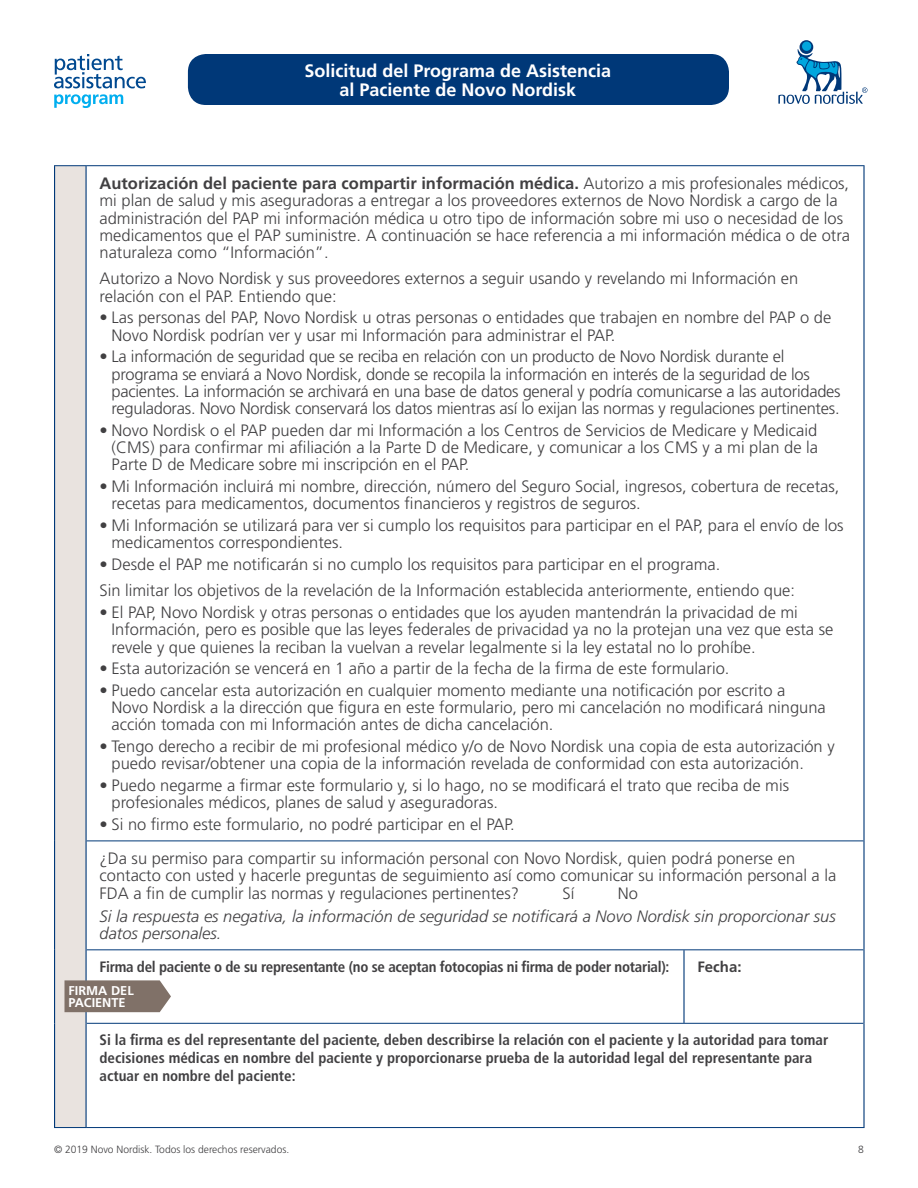
<style>
.page{position:relative;width:918px;height:1188px;background:#fff}
.page>*{position:absolute;margin:0;border:0;box-sizing:border-box;transform-origin:0 0}
.t1{font:700 18px/19.5px "Frutiger";color:#fff;text-align:center}
.t2{font:300 16.5px/17.2px "Frutiger";color:#414042}
.t3{font:italic 300 16.5px/17.2px "Frutiger";color:#414042}
.t4{font:700 condensed 15px/18px "Frutiger";color:#414042}
.t5{font:700 condensed 15px "Frutiger";letter-spacing:-.02em;color:#414042}
.t6{font:700 15px "Frutiger";color:#414042}
.t7{font:700 12.75px/12px "Frutiger";color:#fff}
.t8{font:300 10.5px "Frutiger";color:#414042}
.s1{font-weight:700}
</style>
<div class="page">
<svg style="left:54px;top:54px;width:92px;height:34px"></svg>
<svg style="left:54px;top:94px;width:69px;height:14px"></svg>
<svg style="left:800px;top:40px;width:13px;height:14px"></svg>
<div style="left:802px;top:42px;width:9px;height:9px;background:#00a6de;border-radius:50%"></div>
<svg style="left:778px;top:49px;width:90px;height:55px"></svg>
<div style="left:188px;top:54px;width:541px;height:51px;background:#003878;border-radius:18px"></div>
<div style="left:55px;top:166px;width:31px;height:962px;background:#e9e3df"></div>
<hr style="left:54px;top:165px;width:32px;height:1px;background:#003878">
<hr style="left:86px;top:165px;width:598px;height:1px;background:#003878">
<hr style="left:684px;top:165px;width:181px;height:1px;background:#003878">
<hr style="left:87px;top:841px;width:597px;height:1px;background:#003878">
<hr style="left:684px;top:841px;width:179px;height:1px;background:#003878">
<hr style="left:87px;top:949px;width:597px;height:1px;background:#003878">
<hr style="left:684px;top:949px;width:179px;height:1px;background:#003878">
<hr style="left:87px;top:1023px;width:597px;height:1px;background:#003878">
<hr style="left:684px;top:1023px;width:179px;height:1px;background:#003878">
<hr style="left:54px;top:1127px;width:32px;height:1px;background:#003878">
<hr style="left:86px;top:1127px;width:598px;height:1px;background:#003878">
<hr style="left:684px;top:1127px;width:181px;height:1px;background:#003878">
<hr style="left:54px;top:166px;width:1px;height:675px;background:#003878">
<hr style="left:86px;top:166px;width:1px;height:675px;background:#003878">
<hr style="left:863px;top:166px;width:2px;height:675px;background:#003878">
<hr style="left:54px;top:841px;width:1px;height:109px;background:#003878">
<hr style="left:86px;top:841px;width:1px;height:109px;background:#003878">
<hr style="left:863px;top:841px;width:2px;height:109px;background:#003878">
<hr style="left:54px;top:950px;width:1px;height:73px;background:#003878">
<hr style="left:86px;top:950px;width:1px;height:73px;background:#003878">
<hr style="left:683px;top:950px;width:2px;height:73px;background:#003878">
<hr style="left:863px;top:950px;width:2px;height:73px;background:#003878">
<hr style="left:54px;top:1023px;width:1px;height:104px;background:#003878">
<hr style="left:86px;top:1023px;width:1px;height:104px;background:#003878">
<hr style="left:863px;top:1023px;width:2px;height:104px;background:#003878">
<svg style="left:64px;top:980px;width:107px;height:32px;background:#887a72"></svg>
<p class="t1" style="left:305px;top:61px;width:308px">Solicitud del Programa de Asistencia al Paciente de Novo Nordisk</p>
<p class="t2" style="left:100px;top:175px;width:752px"><span class="s1">Autorización del paciente para compartir información médica.</span> Autorizo a mis profesionales médicos, mi plan de salud y mis aseguradoras a entregar a los proveedores externos de Novo Nordisk a cargo de la administración del PAP mi información médica u otro tipo de información sobre mi uso o necesidad de los medicamentos que el PAP suministre. A continuación se hace referencia a mi información médica o de otra naturaleza como “Información”.</p>
<p class="t2" style="left:100px;top:270px;width:700px">Autorizo a Novo Nordisk y sus proveedores externos a seguir usando y revelando mi Información en relación con el PAP. Entiendo que:</p>
<p class="t2" style="left:112px;top:309px;width:721px;text-indent:-12px">• Las personas del PAP, Novo Nordisk u otras personas o entidades que trabajen en nombre del PAP o de<br>Novo Nordisk podrían ver y usar mi Información para administrar el PAP.</p>
<p class="t2" style="left:112px;top:348px;width:731px;text-indent:-12px">• La información de seguridad que se reciba en relación con un producto de Novo Nordisk durante el programa se enviará a Novo Nordisk, donde se recopila la información en interés de la seguridad de los pacientes. La información se archivará en una base de datos general y podría comunicarse a las autoridades reguladoras. Novo Nordisk conservará los datos mientras así lo exijan las normas y regulaciones pertinentes.</p>
<p class="t2" style="left:112px;top:421px;width:708px;text-align:justify;text-indent:-12px">• Novo Nordisk o el PAP pueden dar mi Información a los Centros de Servicios de Medicare y Medicaid (CMS) para confirmar mi afiliación a la Parte D de Medicare, y comunicar a los CMS y a mi plan de la Parte D de Medicare sobre mi inscripción en el PAP.</p>
<p class="t2" style="left:112px;top:478px;width:729px;text-indent:-12px">• Mi Información incluirá mi nombre, dirección, número del Seguro Social, ingresos, cobertura de recetas, recetas para medicamentos, documentos financieros y registros de seguros.</p>
<p class="t2" style="left:112px;top:517px;width:734px;text-indent:-12px">• Mi Información se utilizará para ver si cumplo los requisitos para participar en el PAP, para el envío de los medicamentos correspondientes.</p>
<p class="t2" style="left:100px;top:551px;width:697px;line-height:26.2px">• Desde el PAP me notificarán si no cumplo los requisitos para participar en el programa.<br>Sin limitar los objetivos de la revelación de la Información establecida anteriormente, entiendo que:</p>
<p class="t2" style="left:112px;top:604px;width:723px;text-indent:-12px">• El PAP, Novo Nordisk y otras personas o entidades que los ayuden mantendrán la privacidad de mi<br>Información, pero es posible que las leyes federales de privacidad ya no la protejan una vez que esta se revele y que quienes la reciban la vuelvan a revelar legalmente si la ley estatal no lo prohíbe.</p>
<p class="t2" style="left:100px;top:660px;width:631px">• Esta autorización se vencerá en 1 año a partir de la fecha de la firma de este formulario.</p>
<p class="t2" style="left:112px;top:682px;width:716px;text-indent:-12px">• Puedo cancelar esta autorización en cualquier momento mediante una notificación por escrito a<br>Novo Nordisk a la dirección que figura en este formulario, pero mi cancelación no modificará ninguna acción tomada con mi Información antes de dicha cancelación.</p>
<p class="t2" style="left:112px;top:738px;width:725px;text-indent:-12px">• Tengo derecho a recibir de mi profesional médico y/o de Novo Nordisk una copia de esta autorización y puedo revisar/obtener una copia de la información revelada de conformidad con esta autorización.</p>
<p class="t2" style="left:112px;top:777px;width:679px;text-indent:-12px">• Puedo negarme a firmar este formulario y, si lo hago, no se modificará el trato que reciba de mis profesionales médicos, planes de salud y aseguradoras.</p>
<p class="t2" style="left:100px;top:808px;width:697px;line-height:33.9px">• Si no firmo este formulario, no podré participar en el PAP.<br>¿Da su permiso para compartir su información personal con Novo Nordisk, quien podrá ponerse en</p>
<p class="t2" style="left:100px;top:867px;width:738px">contacto con usted y hacerle preguntas de seguimiento así como comunicar su información personal a la<br>FDA a fin de cumplir las normas y regulaciones pertinentes?</p>
<p class="t2" style="left:563px;top:884px;width:13px">Sí</p>
<p class="t2" style="left:618px;top:884px;width:22px">No</p>
<p class="t3" style="left:100px;top:907px;width:738px">Si la respuesta es negativa, la información de seguridad se notificará a Novo Nordisk sin proporcionar sus datos personales.</p>
<p class="t5" style="left:100px;top:958px;width:571px">Firma del paciente o de su representante (no se aceptan fotocopias ni firma de poder notarial):</p>
<p class="t6" style="left:697px;top:958px;width:46px">Fecha:</p>
<p class="t7" style="left:69px;top:985px;width:67px">FIRMA DEL<br>PACIENTE</p>
<p class="t4" style="left:100px;top:1031px;width:730px">Si la firma es del representante del paciente, deben describirse la relación con el paciente y la autoridad para tomar decisiones médicas en nombre del paciente y proporcionarse prueba de la autoridad legal del representante para actuar en nombre del paciente:</p>
<p class="t8" style="left:54px;top:1143px;width:237px">© 2019 Novo Nordisk. Todos los derechos reservados.</p>
<p class="t8" style="left:858px;top:1143px;width:7px">8</p>
</div>
